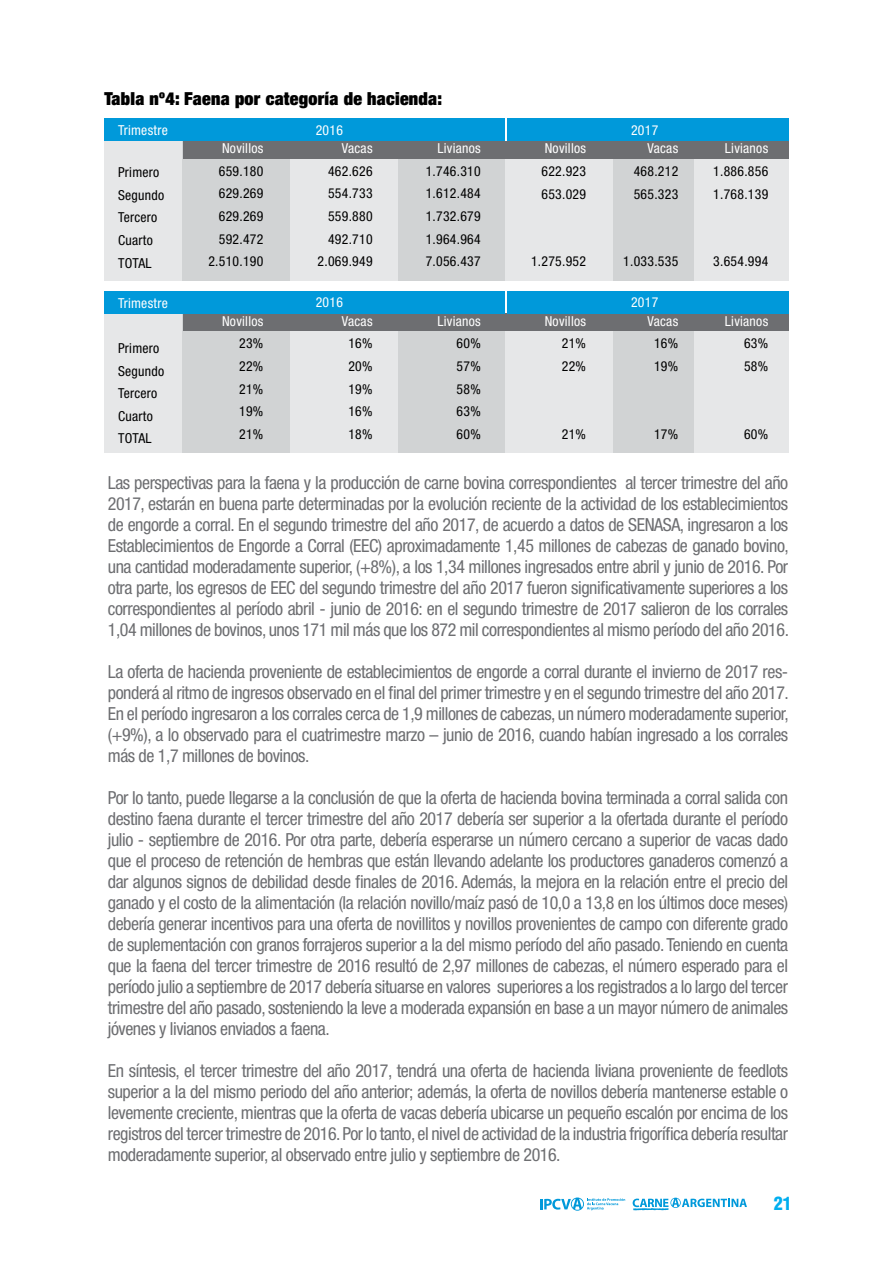
<style>
.page{position:relative;width:893px;height:1263px;background:#fff}
.page>*{position:absolute;margin:0;border:0;box-sizing:border-box;transform-origin:0 0}
.t1{font:condensed 18px/21px "Helvetica Neue";letter-spacing:-.025em;color:#6d6e71;text-align:justify}
.t2{font:900 expanded 18px "Helvetica Neue";letter-spacing:.015em;color:#000}
.t3{font:900 condensed 18px "Helvetica";color:#00aeef}
.t4{font:condensed 13.8px/22.6px "Helvetica Neue";letter-spacing:.02em;color:#000}
.t5{font:condensed 13.8px "Helvetica Neue";letter-spacing:.02em;color:#fff}
</style>
<div class="page">
<svg style="left:633px;top:1198px;width:114px;height:12px"></svg>
<svg style="left:540px;top:1197px;width:85px;height:14px"></svg>
<div style="left:681px;top:141px;width:108px;height:139px;background:#e6e7e8"></div>
<div style="left:681px;top:313px;width:108px;height:140px;background:#e6e7e8"></div>
<div style="left:105px;top:141px;width:81px;height:139px;background:#e6e7e8"></div>
<div style="left:105px;top:313px;width:81px;height:140px;background:#e6e7e8"></div>
<div style="left:183px;top:141px;width:107px;height:139px;background:#d1d3d4"></div>
<div style="left:183px;top:313px;width:107px;height:140px;background:#d1d3d4"></div>
<div style="left:398px;top:141px;width:107px;height:139px;background:#d1d3d4"></div>
<div style="left:398px;top:313px;width:107px;height:140px;background:#d1d3d4"></div>
<div style="left:612px;top:141px;width:82px;height:139px;background:#d1d3d4"></div>
<div style="left:612px;top:313px;width:82px;height:140px;background:#d1d3d4"></div>
<div style="left:290px;top:141px;width:108px;height:139px;background:#e6e7e8"></div>
<div style="left:290px;top:313px;width:108px;height:140px;background:#e6e7e8"></div>
<div style="left:505px;top:141px;width:107px;height:139px;background:#e6e7e8"></div>
<div style="left:505px;top:313px;width:107px;height:140px;background:#e6e7e8"></div>
<div style="left:183px;top:141px;width:606px;height:17px;background:#6d6e71"></div>
<div style="left:183px;top:314px;width:606px;height:17px;background:#6d6e71"></div>
<div style="left:105px;top:118px;width:400px;height:23px;background:#0099da"></div>
<div style="left:105px;top:291px;width:400px;height:23px;background:#0099da"></div>
<div style="left:507px;top:118px;width:282px;height:23px;background:#0099da"></div>
<div style="left:507px;top:291px;width:282px;height:23px;background:#0099da"></div>
<p class="t2" style="left:104px;top:87px;width:339px">Tabla nº4: Faena por categoría de hacienda:</p>
<p class="t5" style="left:222px;top:140px;width:43px">Novillos</p>
<p class="t4" style="left:208px;top:159px;width:57px;text-align:right">659.180<br>629.269<br>629.269<br>592.472<br>2.510.190</p>
<p class="t5" style="left:316px;top:122px;width:29px">2016</p>
<p class="t5" style="left:118px;top:122px;width:51px">Trimestre</p>
<p class="t4" style="left:118px;top:161px;width:48px">Primero<br>Segundo<br>Tercero<br>Cuarto<br>TOTAL</p>
<p class="t5" style="left:118px;top:295px;width:51px">Trimestre</p>
<p class="t4" style="left:118px;top:337px;width:48px">Primero<br>Segundo<br>Tercero<br>Cuarto<br>TOTAL</p>
<p class="t5" style="left:437px;top:140px;width:45px">Livianos</p>
<p class="t4" style="left:426px;top:159px;width:57px;text-align:justify">1.746.310<br>1.612.484<br>1.732.679<br>1.964.964<br>7.056.437</p>
<p class="t5" style="left:342px;top:140px;width:32px">Vacas</p>
<p class="t4" style="left:318px;top:160px;width:57px;text-align:right">462.626<br>554.733<br>559.880<br>492.710<br>2.069.949</p>
<p class="t5" style="left:316px;top:294px;width:29px">2016</p>
<p class="t5" style="left:222px;top:313px;width:43px">Novillos</p>
<p class="t4" style="left:239px;top:332px;width:26px;text-align:justify">23% 22% 21% 19% 21%</p>
<p class="t5" style="left:437px;top:313px;width:45px">Livianos</p>
<p class="t4" style="left:457px;top:332px;width:26px;text-align:justify">60% 57% 58% 63% 60%</p>
<p class="t5" style="left:342px;top:313px;width:32px">Vacas</p>
<p class="t4" style="left:348px;top:332px;width:26px;text-align:justify">16% 20% 19% 16% 18%</p>
<p class="t5" style="left:631px;top:122px;width:29px">2017</p>
<p class="t5" style="left:545px;top:140px;width:43px">Novillos</p>
<p class="t4" style="left:541px;top:160px;width:46px">622.923<br>653.029</p>
<p class="t5" style="left:647px;top:140px;width:32px">Vacas</p>
<p class="t4" style="left:634px;top:160px;width:46px">468.212<br>565.323</p>
<p class="t5" style="left:725px;top:140px;width:45px">Livianos</p>
<p class="t4" style="left:713px;top:160px;width:57px">1.886.856<br>1.768.139</p>
<p class="t4" style="left:531px;top:250px;width:57px">1.275.952</p>
<p class="t4" style="left:623px;top:250px;width:57px">1.033.535</p>
<p class="t4" style="left:713px;top:250px;width:57px">3.654.994</p>
<p class="t5" style="left:631px;top:294px;width:29px">2017</p>
<p class="t5" style="left:545px;top:313px;width:43px">Novillos</p>
<p class="t4" style="left:562px;top:332px;width:26px">21%<br>22%</p>
<p class="t5" style="left:647px;top:313px;width:32px">Vacas</p>
<p class="t4" style="left:654px;top:332px;width:26px">16%<br>19%</p>
<p class="t5" style="left:725px;top:313px;width:45px">Livianos</p>
<p class="t4" style="left:744px;top:332px;width:26px">63%<br>58%</p>
<p class="t4" style="left:562px;top:423px;width:26px">21%</p>
<p class="t4" style="left:654px;top:423px;width:26px">17%</p>
<p class="t4" style="left:744px;top:423px;width:26px">60%</p>
<p class="t1" style="left:108px;top:472px;width:683px">Las perspectivas para la faena y la producción de carne bovina correspondientes al tercer trimestre del año 2017, estarán en buena parte determinadas por la evolución reciente de la actividad de los establecimientos de engorde a corral. En el segundo trimestre del año 2017, de acuerdo a datos de SENASA, ingresaron a los Establecimientos de Engorde a Corral (EEC) aproximadamente 1,45 millones de cabezas de ganado bovino, una cantidad moderadamente superior, (+8%), a los 1,34 millones ingresados entre abril y junio de 2016. Por otra parte, los egresos de EEC del segundo trimestre del año 2017 fueron significativamente superiores a los correspondientes al período abril - junio de 2016: en el segundo trimestre de 2017 salieron de los corrales 1,04 millones de bovinos, unos 171 mil más que los 872 mil correspondientes al mismo período del año 2016.</p>
<p class="t1" style="left:108px;top:661px;width:682px">La oferta de hacienda proveniente de establecimientos de engorde a corral durante el invierno de 2017 res&shy;ponderá al ritmo de ingresos observado en el final del primer trimestre y en el segundo trimestre del año 2017.<br>En el período ingresaron a los corrales cerca de 1,9 millones de cabezas, un número moderadamente superior, (+9%), a lo observado para el cuatrimestre marzo – junio de 2016, cuando habían ingresado a los corrales más de 1,7 millones de bovinos.</p>
<p class="t1" style="left:108px;top:787px;width:682px">Por lo tanto, puede llegarse a la conclusión de que la oferta de hacienda bovina terminada a corral salida con destino faena durante el tercer trimestre del año 2017 debería ser superior a la ofertada durante el período julio - septiembre de 2016. Por otra parte, debería esperarse un número cercano a superior de vacas dado que el proceso de retención de hembras que están llevando adelante los productores ganaderos comenzó a dar algunos signos de debilidad desde finales de 2016. Además, la mejora en la relación entre el precio del ganado y el costo de la alimentación (la relación novillo/maíz pasó de 10,0 a 13,8 en los últimos doce meses) debería generar incentivos para una oferta de novillitos y novillos provenientes de campo con diferente grado de suplementación con granos forrajeros superior a la del mismo período del año pasado. Teniendo en cuenta que la faena del tercer trimestre de 2016 resultó de 2,97 millones de cabezas, el número esperado para el período julio a septiembre de 2017 debería situarse en valores superiores a los registrados a lo largo del tercer trimestre del año pasado, sosteniendo la leve a moderada expansión en base a un mayor número de animales jóvenes y livianos enviados a faena.</p>
<p class="t1" style="left:108px;top:1060px;width:682px">En síntesis, el tercer trimestre del año 2017, tendrá una oferta de hacienda liviana proveniente de feedlots superior a la del mismo periodo del año anterior; además, la oferta de novillos debería mantenerse estable o levemente creciente, mientras que la oferta de vacas debería ubicarse un pequeño escalón por encima de los registros del tercer trimestre de 2016. Por lo tanto, el nivel de actividad de la industria frigorífica debería resultar moderadamente superior, al observado entre julio y septiembre de 2016.</p>
<p class="t3" style="left:774px;top:1192px;width:19px">21</p>
</div>
